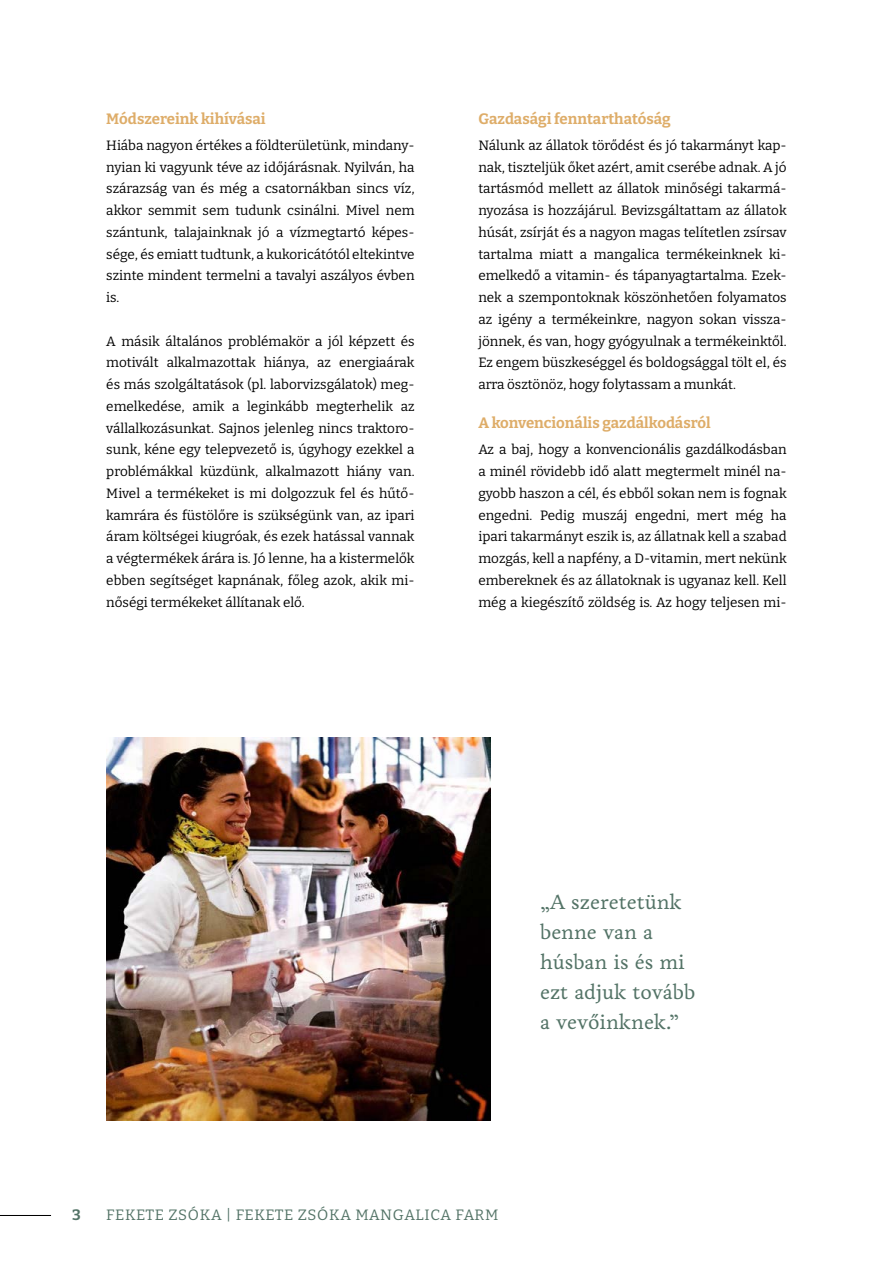
<style>
.page{position:relative;width:893px;height:1263px;background:#fff}
.page>*{position:absolute;margin:0;border:0;box-sizing:border-box;transform-origin:0 0}
.t1{font:21px/30px "Livory";color:#537366}
.t2{font:700 15px "Bitter";color:#dead69}
.t3{font:15px "Bitter";letter-spacing:.03em;color:#537366}
.t4{font:700 15px "Bitter";color:#537366}
.t5{font:13.5px/21.8px "Bitter";color:#000;text-align:justify}
</style>
<div class="page">
<hr style="left:0;top:1215px;width:51px;height:1px;background:#000">
<img style="left:106px;top:737px;width:384px;height:384px">
<p class="t2" style="left:106px;top:109px;width:161px">Módszereink kihívásai</p>
<p class="t5" style="left:106px;top:134px;width:310px">Hiába nagyon értékes a földterületünk, mindan - nyian ki vagyunk téve az időjárásnak. Nyilván, ha szárazság van és még a csatornákban sincs víz, akkor semmit sem tudunk csinálni. Mivel nem szántunk, talajainknak jó a vízmegtartó képes&shy;sége, és emiatt tudtunk, a kukoricátótól eltekintve szinte mindent termelni a tavalyi aszályos évben is.</p>
<p class="t5" style="left:106px;top:330px;width:310px">A másik általános problémakör a jól képzett és motivált alkalmazottak hiánya, az energiaárak és más szolgáltatások (pl. laborvizsgálatok) meg&shy;emelkedése, amik a leginkább megterhelik az vállalkozásunkat. Sajnos jelenleg nincs traktoro&shy;sunk, kéne egy telepvezető is, úgyhogy ezekkel a problémákkal küzdünk, alkalmazott hiány van.<br>Mivel a termékeket is mi dolgozzuk fel és hűtő&shy;kamrára és füstölőre is szükségünk van, az ipari áram költségei kiugróak, és ezek hatással vannak a végtermékek árára is. Jó lenne, ha a kistermelők ebben segítséget kapnának, főleg azok, akik mi&shy;nőségi termékeket állítanak elő.</p>
<p class="t2" style="left:478px;top:109px;width:194px">Gazdasági fenntarthatóság</p>
<p class="t5" style="left:478px;top:134px;width:310px">Nálunk az állatok törődést és jó takarmányt kap&shy;nak, tiszteljük őket azért, amit cserébe adnak. A jó tartásmód mellett az állatok minőségi takarmá&shy;nyozása is hozzájárul. Bevizsgáltattam az állatok húsát, zsírját és a nagyon magas telítetlen zsírsav tartalma miatt a mangalica termékeinknek ki&shy;emelkedő a vitamin- és tápanyagtartalma. Ezek&shy;nek a szempontoknak köszönhetően folyamatos az igény a termékeinkre, nagyon sokan vissza&shy;jönnek, és van, hogy gyógyulnak a termékeinktől.<br>Ez engem büszkeséggel és boldogsággal tölt el, és arra ösztönöz, hogy folytassam a munkát.</p>
<p class="t2" style="left:478px;top:413px;width:234px">A konvencionális gazdálkodásról</p>
<p class="t5" style="left:478px;top:438px;width:310px">Az a baj, hogy a konvencionális gazdálkodásban a minél rövidebb idő alatt megtermelt minél na&shy;gyobb haszon a cél, és ebből sokan nem is fognak engedni. Pedig muszáj engedni, mert még ha ipari takarmányt eszik is, az állatnak kell a szabad mozgás, kell a napfény, a D-vitamin, mert nekünk embereknek és az állatoknak is ugyanaz kell. Kell még a kiegészítő zöldség is. Az hogy teljesen mi-</p>
<h1 class="t1" style="left:540px;top:887px;width:157px">„A szeretetünk benne van a húsban is és mi ezt adjuk tovább a vevőinknek.”</h1>
<p class="t4" style="left:72px;top:1206px;width:10px">3</p>
<p class="t3" style="left:106px;top:1206px;width:394px">FEKETE ZSÓKA | FEKETE ZSÓKA MANGALICA FARM</p>
</div>
